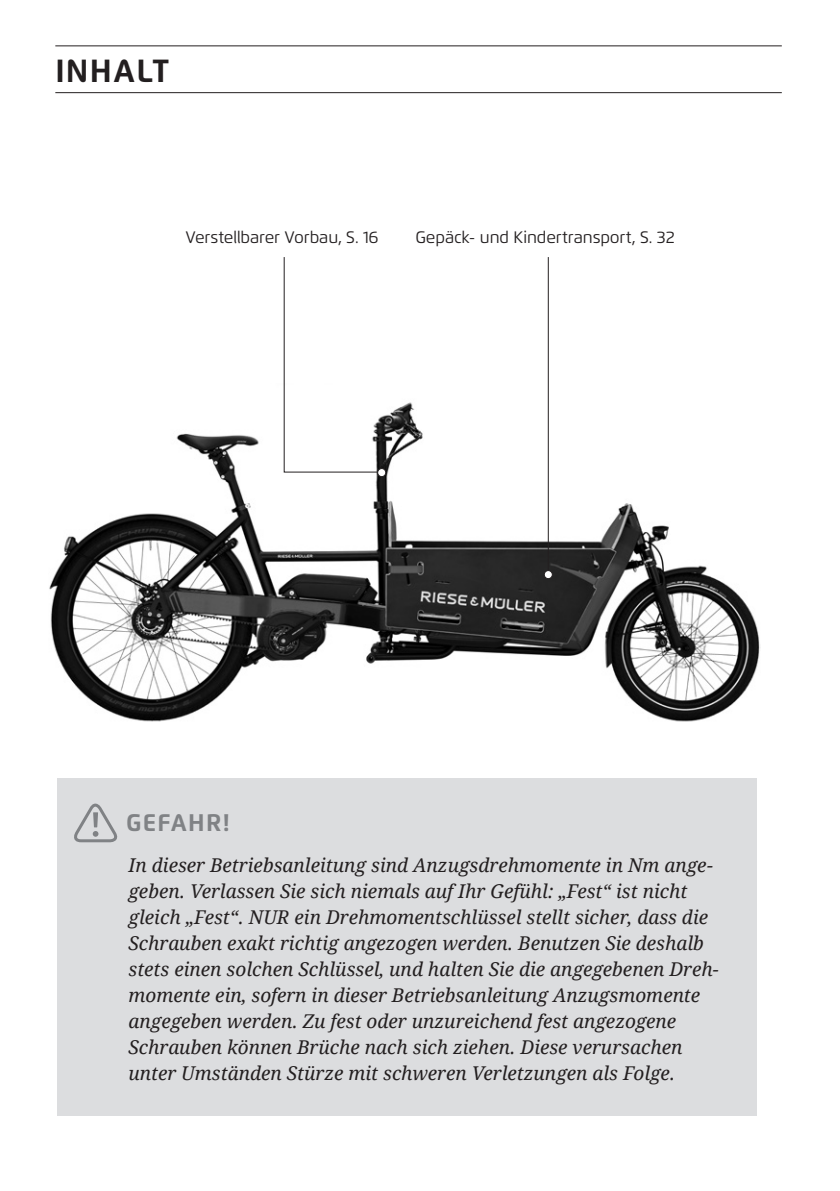
<style>
.page{position:relative;width:840px;height:1191px;background:#fff}
.page>*{position:absolute;margin:0;border:0;box-sizing:border-box;transform-origin:0 0}
.t1{font:700 32px "Flexo";letter-spacing:.04em;color:#231f20}
.t2{font:700 24px "Flexo";letter-spacing:.05em;color:#808285}
.t3{font:italic 19px/26px "Droid Serif";color:#231f20}
.t4{font:16.6px "Flexo";letter-spacing:-.01em;color:#231f20}
</style>
<div class="page">
<hr style="left:55px;top:92px;width:726px;height:1px;background:#231f20">
<hr style="left:55px;top:45px;width:726px;height:1px;background:#231f20">
<img style="left:49px;top:383px;width:711px;height:339px">
<div style="left:58px;top:778px;width:698px;height:337px;background:#dcdddf"></div>
<svg style="left:74px;top:803px;width:44px;height:40px"></svg>
<svg style="left:283px;top:257px;width:104px;height:216px"></svg>
<hr style="left:547px;top:257px;width:1px;height:313px;background:#231f20">
<div style="left:544px;top:570px;width:8px;height:8px;background:#fff;border-radius:50%"></div>
<div style="left:543px;top:570px;width:9px;height:9px;border:1px solid #231f20;border-radius:50%"></div>
<div style="left:377px;top:468px;width:8px;height:8px;background:#fff;border-radius:50%"></div>
<div style="left:377px;top:468px;width:9px;height:9px;border:1px solid #231f20;border-radius:50%"></div>
<h1 class="t1" style="left:55px;top:51px;width:115px">INHALT</h1>
<p class="t4" style="left:185px;top:227px;width:195px">Verstellbarer Vorbau, S. 16</p>
<p class="t4" style="left:415px;top:227px;width:260px">Gepäck- und Kindertransport, S. 32</p>
<p class="t2" style="left:126px;top:807px;width:105px">GEFAHR!</p>
<p class="t3" style="left:128px;top:852px;width:591px">In dieser Betriebsanleitung sind Anzugsdrehmomente in Nm ange&shy;geben. Verlassen Sie sich niemals auf Ihr Gefühl: „Fest“ ist nicht gleich „Fest“. NUR ein Drehmomentschlüssel stellt sicher, dass die Schrauben exakt richtig angezogen werden. Benutzen Sie deshalb stets einen solchen Schlüssel, und halten Sie die angegebenen Dreh&shy;momente ein, sofern in dieser Betriebsanleitung Anzugsmomente angegeben werden. Zu fest oder unzureichend fest angezogene Schrauben können Brüche nach sich ziehen. Diese verursachen unter Umständen Stürze mit schweren Verletzungen als Folge.</p>
</div>
